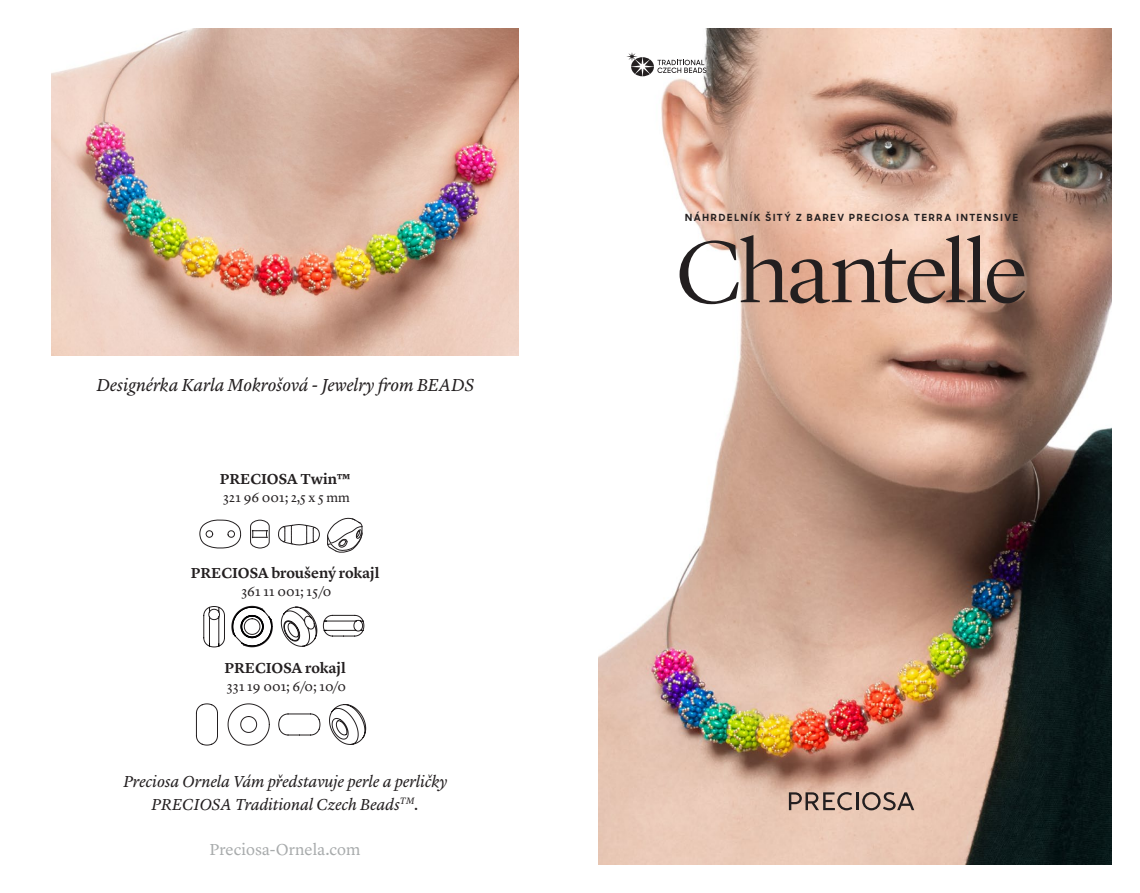
<style>
.page{position:relative;width:1140px;height:893px;background:#fff}
.page>*{position:absolute;margin:0;border:0;box-sizing:border-box;transform-origin:0 0}
.t1{font:300 90px "Lyon Display";letter-spacing:-.03em;color:#231f20;scale:1.05 1}
.t2{font:italic 18px "Lyon Text";color:#231f20}
.t3{font:italic 16.5px/22.5px "Lyon Text";letter-spacing:-.005em;color:#231f20;text-align:center}
.t4{font:16.5px "Lyon Text";color:#a8abac}
.t5{font:600 15px "Lyon Text";color:#231f20}
.t6{font:13.5px "Lyon Text";letter-spacing:.005em;color:#231f20}
.t7{font:700 9.75px "Sharp Sans Display No 1";letter-spacing:.175em;color:#231f20;scale:1.05 1}
</style>
<div class="page">
<img style="left:598px;top:28px;width:513px;height:836px">
<img style="left:51px;top:28px;width:468px;height:328px">
<hr style="left:855px;top:792px;width:3px;height:18px;background:#231f20">
<svg style="left:862px;top:792px;width:52px;height:18px"></svg>
<svg style="left:789px;top:792px;width:63px;height:18px"></svg>
<svg style="left:626px;top:52px;width:80px;height:24px"></svg>
<svg style="left:228px;top:703px;width:42px;height:42px"></svg>
<svg style="left:196px;top:703px;width:22px;height:42px"></svg>
<svg style="left:278px;top:714px;width:42px;height:21px"></svg>
<svg style="left:329px;top:704px;width:37px;height:41px"></svg>
<svg style="left:232px;top:606px;width:40px;height:41px"></svg>
<svg style="left:204px;top:606px;width:21px;height:41px"></svg>
<svg style="left:323px;top:615px;width:41px;height:21px"></svg>
<svg style="left:281px;top:607px;width:36px;height:39px"></svg>
<img style="left:214px;top:524px;width:89px;height:25px">
<svg style="left:199px;top:520px;width:42px;height:28px"></svg>
<svg style="left:250px;top:520px;width:19px;height:28px"></svg>
<svg style="left:278px;top:524px;width:42px;height:21px"></svg>
<svg style="left:327px;top:518px;width:36px;height:35px"></svg>
<p class="t2" style="left:96px;top:371px;width:379px">Designérka Karla Mokrošová - Jewelry from BEADS</p>
<p class="t5" style="left:220px;top:467px;width:132px">PRECIOSA Twin™</p>
<p class="t6" style="left:223px;top:487px;width:128px">321 96 001; 2,5 x 5 mm</p>
<p class="t5" style="left:191px;top:561px;width:190px">PRECIOSA broušený rokajl</p>
<p class="t6" style="left:241px;top:581px;width:92px">361 11 001; 15/0</p>
<p class="t5" style="left:224px;top:657px;width:123px">PRECIOSA rokajl</p>
<p class="t6" style="left:227px;top:676px;width:121px">331 19 001; 6/0; 10/0</p>
<p class="t3" style="left:123px;top:769px;width:325px">Preciosa Ornela Vám představuje perle a perličky<br>PRECIOSA Traditional Czech Beads<sup>TM</sup>.</p>
<p class="t4" style="left:209px;top:836px;width:152px">Preciosa-Ornela.com</p>
<p class="t7" style="left:685px;top:210px;width:319px">NÁHRDELNÍK ŠITÝ Z BAREV PRECIOSA TERRA INTENSIVE</p>
<h1 class="t1" style="left:676px;top:207px;width:336px">Chantelle</h1>
</div>
